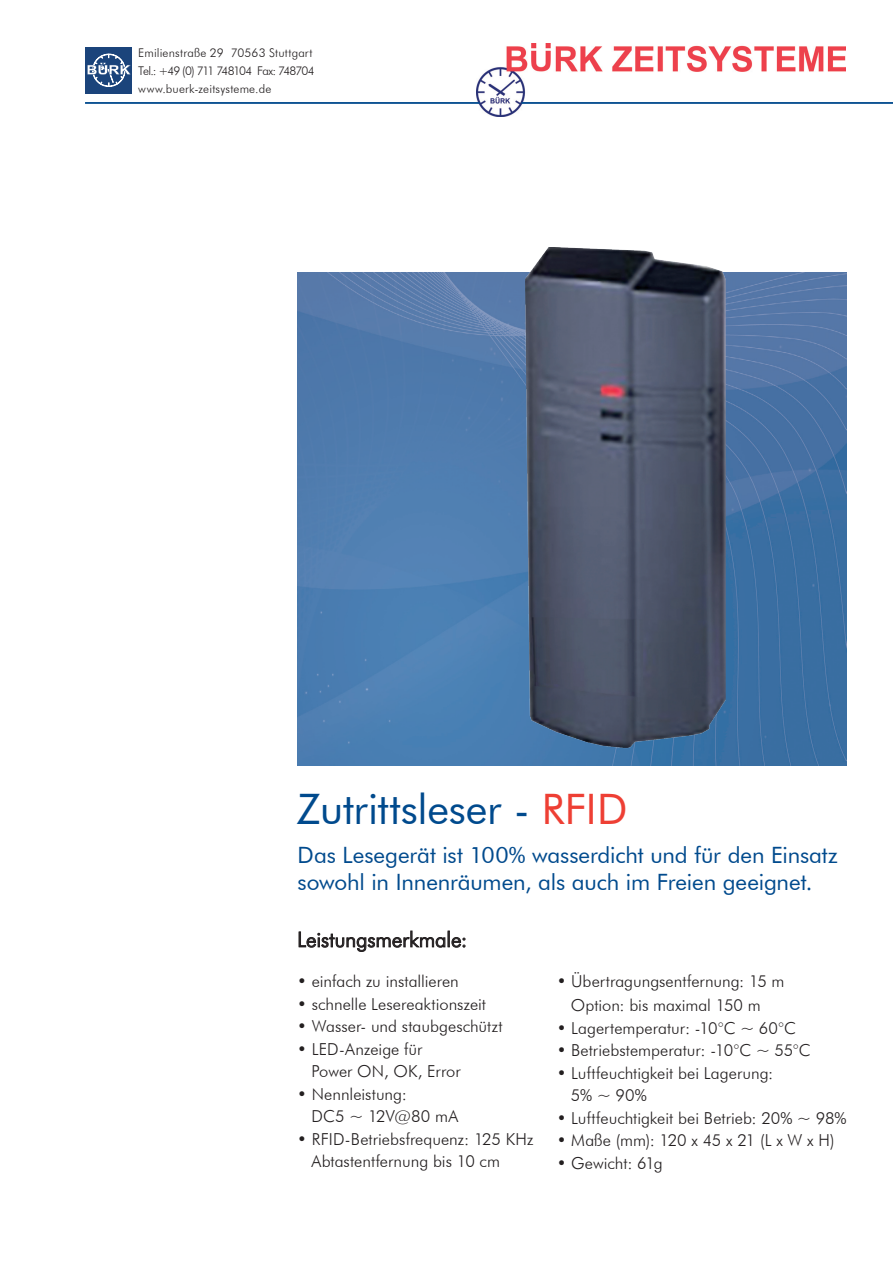
<style>
.page{position:relative;width:893px;height:1263px;background:#fff}
.page>*{position:absolute;margin:0;border:0;box-sizing:border-box;transform-origin:0 0}
.t1{font:42px "Futura BT";letter-spacing:-.005em;color:#004a8d}
.t2{font:22.5px/27px "Futura BT";letter-spacing:-.005em;color:#004a8d}
.t3{font:300 21px "Futura BT";letter-spacing:-.005em;color:#231f20}
.t4{font:300 16.5px/22.5px "Futura BT";color:#231f20}
.t5{font:300 12px/18px "Futura BT";letter-spacing:.015em;color:#231f20}
.s1{color:#ee3f34}
</style>
<div class="page">
<img style="left:476px;top:44px;width:370px;height:72px">
<hr style="left:521px;top:102px;width:372px;height:2px;background:#004a8d">
<hr style="left:85px;top:102px;width:395px;height:2px;background:#004a8d">
<div style="left:85px;top:47px;width:47px;height:47px;background:#1b447b"></div>
<svg style="left:87px;top:54px;width:44px;height:33px"></svg>
<img style="left:298px;top:272px;width:548px;height:493px">
<svg style="left:298px;top:930px;width:168px;height:22px"></svg>
<img style="left:525px;top:248px;width:200px;height:501px">
<p class="t5" style="left:138px;top:44px;width:178px">Emilienstraße 29 70563 Stuttgart<br>Tel.: +49 (0) 711 748104 Fax: 748704 www.buerk-zeitsysteme.de</p>
<h1 class="t1" style="left:297px;top:783px;width:332px">Zutrittsleser - <span class="s1">RFID</span></h1>
<h2 class="t2" style="left:298px;top:841px;width:542px">Das Lesegerät ist 100% wasserdicht und für den Einsatz sowohl in Innenräumen, als auch im Freien geeignet.</h2>
<p class="t3" style="left:297px;top:927px;width:171px">Leistungsmerkmale:</p>
<p class="t4" style="left:297px;top:970px;width:163px">• einfach zu installieren</p>
<p class="t4" style="left:297px;top:993px;width:190px">• schnelle Lesereaktionszeit</p>
<p class="t4" style="left:297px;top:1015px;width:207px">• Wasser- und staubgeschützt</p>
<p class="t4" style="left:312px;top:1038px;width:150px;text-indent:-14px">• LED-Anzeige für<br>Power ON, OK, Error</p>
<p class="t4" style="left:312px;top:1083px;width:148px;text-indent:-14px">• Nennleistung:<br>DC5 ~ 12V@80 mA</p>
<p class="t4" style="left:312px;top:1128px;width:223px;text-indent:-14px">• RFID-Betriebsfrequenz: 125 KHz<br>Abtastentfernung bis 10 cm</p>
<p class="t4" style="left:557px;top:969px;width:229px;line-height:24px;text-align:center">• Übertragungsentfernung: 15 m<br>Option: bis maximal 150 m</p>
<p class="t4" style="left:557px;top:1016px;width:241px">• Lagertemperatur: -10°C ~ 60°C</p>
<p class="t4" style="left:557px;top:1039px;width:255px">• Betriebstemperatur: -10°C ~ 55°C</p>
<p class="t4" style="left:571px;top:1061px;width:204px;text-indent:-14px">• Luftfeuchtigkeit bei Lagerung:<br>5% ~ 90%</p>
<p class="t4" style="left:557px;top:1106px;width:291px">• Luftfeuchtigkeit bei Betrieb: 20% ~ 98%</p>
<p class="t4" style="left:557px;top:1129px;width:279px">• Maße (mm): 120 x 45 x 21 (L x W x H)</p>
<p class="t4" style="left:557px;top:1151px;width:108px">• Gewicht: 61g</p>
</div>
